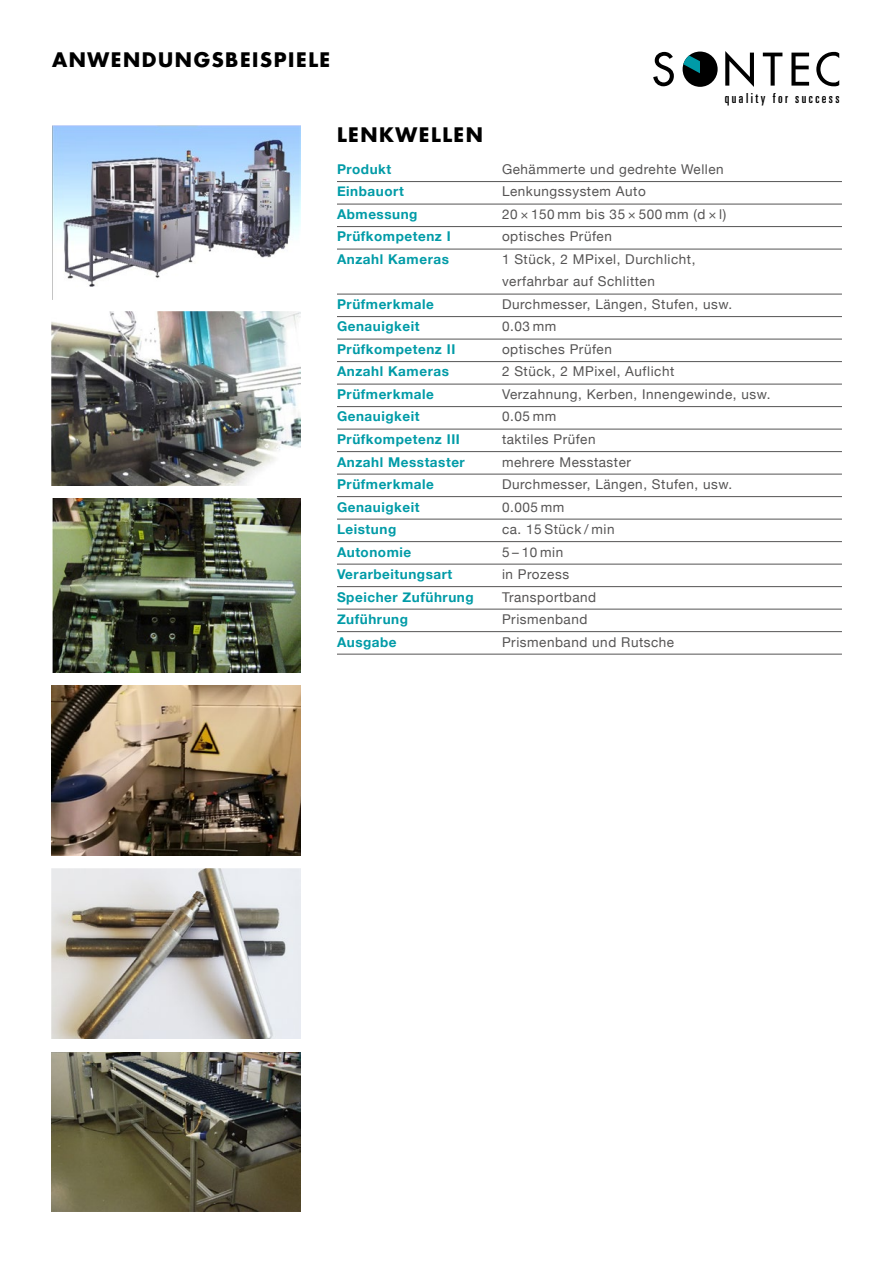
<style>
.page{position:relative;width:893px;height:1263px;background:#fff}
.page>*{position:absolute;margin:0;border:0;box-sizing:border-box;transform-origin:0 0}
.t1{font:700 19.5px "Futura Std";letter-spacing:.08em;color:#000}
.t2{font:ultra-condensed 13.8px "Univers LT Std";letter-spacing:.175em;color:#000}
.t3{font:13.5px/22.5px "Helvetica Neue";letter-spacing:.04em;color:#555454}
.t4{font:700 13.5px "Helvetica Neue";letter-spacing:.04em;color:#009ba7}
</style>
<div class="page">
<hr style="left:337px;top:181px;width:505px;height:1px;background:#555454">
<hr style="left:337px;top:204px;width:505px;height:1px;background:#555454">
<hr style="left:337px;top:226px;width:505px;height:1px;background:#555454">
<hr style="left:337px;top:249px;width:505px;height:1px;background:#555454">
<hr style="left:337px;top:294px;width:505px;height:1px;background:#555454">
<hr style="left:337px;top:316px;width:505px;height:1px;background:#555454">
<hr style="left:337px;top:339px;width:505px;height:1px;background:#555454">
<hr style="left:337px;top:361px;width:505px;height:1px;background:#555454">
<hr style="left:337px;top:384px;width:505px;height:1px;background:#555454">
<hr style="left:337px;top:406px;width:505px;height:1px;background:#555454">
<hr style="left:337px;top:429px;width:505px;height:1px;background:#555454">
<hr style="left:337px;top:451px;width:505px;height:1px;background:#555454">
<hr style="left:337px;top:474px;width:505px;height:1px;background:#555454">
<hr style="left:337px;top:496px;width:505px;height:1px;background:#555454">
<hr style="left:337px;top:519px;width:505px;height:1px;background:#555454">
<hr style="left:337px;top:541px;width:505px;height:1px;background:#555454">
<hr style="left:337px;top:564px;width:505px;height:1px;background:#555454">
<hr style="left:337px;top:586px;width:505px;height:1px;background:#555454">
<hr style="left:337px;top:609px;width:505px;height:1px;background:#555454">
<hr style="left:337px;top:631px;width:505px;height:1px;background:#555454">
<hr style="left:337px;top:654px;width:505px;height:1px;background:#555454">
<svg style="left:653px;top:52px;width:21px;height:34px"></svg>
<svg style="left:725px;top:51px;width:29px;height:36px"></svg>
<svg style="left:763px;top:53px;width:19px;height:33px"></svg>
<svg style="left:791px;top:53px;width:18px;height:33px"></svg>
<svg style="left:816px;top:52px;width:23px;height:35px"></svg>
<div style="left:683px;top:52px;width:35px;height:35px;background:#000;border-radius:50%"></div>
<svg style="left:683px;top:56px;width:17px;height:17px"></svg>
<img style="left:52px;top:125px;width:249px;height:175px">
<img style="left:51px;top:311px;width:250px;height:175px">
<img style="left:52px;top:499px;width:249px;height:174px">
<img style="left:51px;top:686px;width:250px;height:170px">
<img style="left:51px;top:869px;width:250px;height:170px">
<img style="left:51px;top:1052px;width:250px;height:160px">
<h1 class="t1" style="left:52px;top:47px;width:280px">ANWENDUNGSBEISPIELE</h1>
<p class="t2" style="left:725px;top:90px;width:116px">quality for success</p>
<h1 class="t1" style="left:337px;top:121px;width:148px">LENKWELLEN</h1>
<p class="t4" style="left:337px;top:161px;width:56px">Produkt</p>
<p class="t3" style="left:502px;top:158px;width:223px">Gehämmerte und gedrehte Wellen</p>
<p class="t4" style="left:337px;top:183px;width:68px">Einbauort</p>
<p class="t3" style="left:502px;top:180px;width:145px">Lenkungssystem Auto</p>
<p class="t4" style="left:337px;top:206px;width:82px">Abmessung</p>
<p class="t3" style="left:502px;top:203px;width:226px">20 × 150 mm bis 35 × 500 mm (d × l)</p>
<p class="t4" style="left:337px;top:228px;width:115px">Prüfkompetenz I</p>
<p class="t3" style="left:502px;top:225px;width:111px">optisches Prüfen</p>
<p class="t4" style="left:337px;top:251px;width:113px">Anzahl Kameras</p>
<p class="t3" style="left:502px;top:248px;width:195px">1 Stück, 2 MPixel, Durchlicht, verfahrbar auf Schlitten</p>
<p class="t4" style="left:337px;top:296px;width:98px">Prüfmerkmale</p>
<p class="t3" style="left:502px;top:293px;width:232px">Durchmesser, Längen, Stufen, usw.</p>
<p class="t4" style="left:337px;top:318px;width:84px">Genauigkeit</p>
<p class="t3" style="left:502px;top:315px;width:56px">0.03 mm</p>
<p class="t4" style="left:337px;top:341px;width:120px">Prüfkompetenz II</p>
<p class="t3" style="left:502px;top:338px;width:111px">optisches Prüfen</p>
<p class="t4" style="left:337px;top:363px;width:113px">Anzahl Kameras</p>
<p class="t3" style="left:502px;top:360px;width:174px">2 Stück, 2 MPixel, Auflicht</p>
<p class="t4" style="left:337px;top:386px;width:98px">Prüfmerkmale</p>
<p class="t3" style="left:502px;top:383px;width:270px">Verzahnung, Kerben, Innengewinde, usw.</p>
<p class="t4" style="left:337px;top:408px;width:84px">Genauigkeit</p>
<p class="t3" style="left:502px;top:405px;width:56px">0.05 mm</p>
<p class="t4" style="left:337px;top:431px;width:124px">Prüfkompetenz III</p>
<p class="t3" style="left:502px;top:428px;width:95px">taktiles Prüfen</p>
<p class="t4" style="left:337px;top:453px;width:129px">Anzahl Messtaster</p>
<p class="t3" style="left:502px;top:450px;width:130px">mehrere Messtaster</p>
<p class="t4" style="left:337px;top:476px;width:98px">Prüfmerkmale</p>
<p class="t3" style="left:502px;top:473px;width:232px">Durchmesser, Längen, Stufen, usw.</p>
<p class="t4" style="left:337px;top:498px;width:84px">Genauigkeit</p>
<p class="t3" style="left:502px;top:495px;width:64px">0.005 mm</p>
<p class="t4" style="left:337px;top:521px;width:61px">Leistung</p>
<p class="t3" style="left:502px;top:518px;width:114px">ca. 15 Stück / min</p>
<p class="t4" style="left:337px;top:543px;width:76px">Autonomie</p>
<p class="t3" style="left:502px;top:540px;width:63px">5–10min</p>
<p class="t4" style="left:337px;top:566px;width:117px">Verarbeitungsart</p>
<p class="t3" style="left:502px;top:563px;width:69px">in Prozess</p>
<p class="t4" style="left:337px;top:588px;width:138px">Speicher Zuführung</p>
<p class="t3" style="left:502px;top:585px;width:96px">Transportband</p>
<p class="t4" style="left:337px;top:611px;width:73px">Zuführung</p>
<p class="t3" style="left:502px;top:608px;width:87px">Prismenband</p>
<p class="t4" style="left:337px;top:633px;width:61px">Ausgabe</p>
<p class="t3" style="left:502px;top:630px;width:174px">Prismenband und Rutsche</p>
</div>
